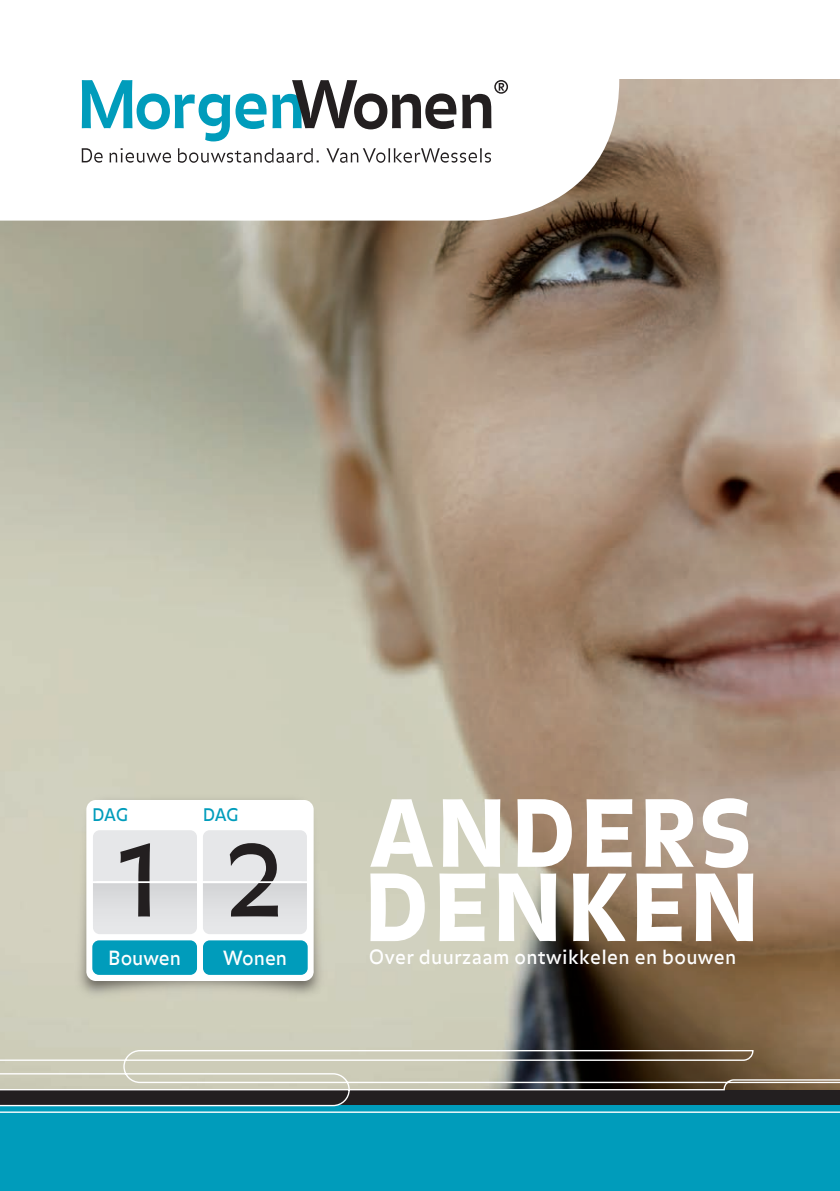
<style>
.page{position:relative;width:840px;height:1191px;background:#fff}
.page>*{position:absolute;margin:0;border:0;box-sizing:border-box;transform-origin:0 0}
.t1{font:104.8px "Balance";color:#231f20}
.t2{font:91.4px/74.2px "Balance Black Caps";letter-spacing:.04em;color:#fff}
.t3{font:19.4px "Balance";letter-spacing:.02em;color:#fff}
.t4{font:17.2px "Balance";letter-spacing:-.025em;color:#009cbb}
</style>
<div class="page">
<img style="left:0;top:80px;width:839px;height:969px">
<svg style="left:0;top:80px;width:619px;height:141px"></svg>
<svg style="left:82px;top:80px;width:184px;height:61px"></svg>
<svg style="left:82px;top:148px;width:21px;height:15px"></svg>
<svg style="left:109px;top:148px;width:62px;height:15px"></svg>
<svg style="left:178px;top:148px;width:140px;height:15px"></svg>
<svg style="left:326px;top:148px;width:164px;height:15px"></svg>
<svg style="left:272px;top:80px;width:184px;height:49px"></svg>
<svg style="left:462px;top:80px;width:45px;height:48px"></svg>
<img style="left:71px;top:790px;width:258px;height:213px">
<div style="left:86px;top:800px;width:227px;height:181px;background:#fff;border-radius:9px"></div>
<div style="left:92px;top:940px;width:105px;height:35px;background:#009cbb;border-radius:7px"></div>
<svg style="left:203px;top:830px;width:104px;height:104px"></svg>
<svg style="left:93px;top:830px;width:104px;height:104px"></svg>
<div style="left:203px;top:940px;width:104px;height:35px;background:#009cbb;border-radius:7px"></div>
<hr style="left:96px;top:881px;width:205px;height:2px;background:#fff">
<div style="left:0;top:1105px;width:839px;height:86px;background:#009cbb"></div>
<svg style="left:0;top:1049px;width:839px;height:64px"></svg>
<p class="t4" style="left:92px;top:805px;width:37px">DAG</p>
<p class="t4" style="left:203px;top:805px;width:37px">DAG</p>
<h1 class="t1" style="left:107px;top:818px;width:179px">1 2</h1>
<p class="t3" style="left:108px;top:946px;width:74px">Bouwen</p>
<p class="t3" style="left:223px;top:946px;width:65px">Wonen</p>
<h2 class="t2" style="left:363px;top:803px;width:397px">ANDERS<br>DENKEN</h2>
<p class="t3" style="left:369px;top:946px;width:368px">Over duurzaam ontwikkelen en bouwen</p>
</div>
